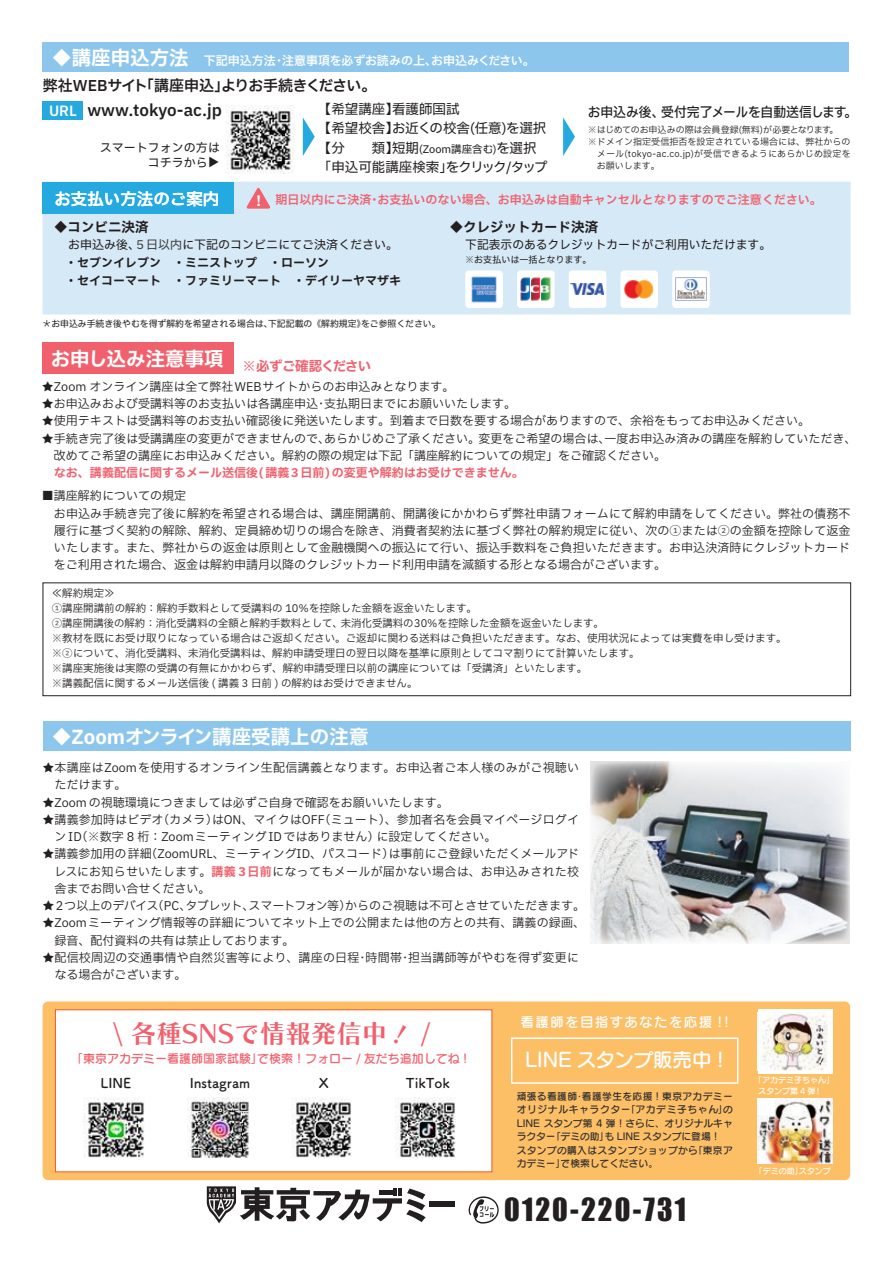
<style>
.page{position:relative;width:893px;height:1263px;background:#fff}
.page>*{position:absolute;margin:0;border:0;box-sizing:border-box;transform-origin:0 0}
.t1{font:29.25px "Impact";letter-spacing:.075em;color:#231f20}
.t2{font:25.5px "Chiaro Std B";color:#f0616d}
.t3{font:700 19.5px "IBM Plex Sans JP";color:#fff}
.t4{font:19.5px "Seurat Pro N DB";color:#fff}
.t5{font:16.5px "IBM Plex Sans JP Sm Bld";color:#fff}
.t6{font:16.2px "IBM Plex Sans JP Sm Bld";color:#231f20}
.t7{font:15px "IBM Plex Sans JP Sm Bld";letter-spacing:-.02em;color:#231f20}
.t8{font:13.5px/19.5px "IBM Plex Sans JP Text";color:#231f20}
.t9{font:13.5px "IBM Plex Sans JP Medm";letter-spacing:-.015em;color:#231f20;scale:.95 1}
.t10{font:13.5px "Tsuku A Rd Gothic Std B";color:#231f20}
.t11{font:700 13.5px "IBM Plex Sans JP";letter-spacing:-.045em;color:#f0616d}
.t12{font:700 13.5px "IBM Plex Sans JP";color:#231f20}
.t13{font:13.5px "Seurat Pro N DB";letter-spacing:.1em;color:#fff}
.t14{font:12px/17.2px "IBM Plex Sans JP";color:#231f20}
.t15{font:12px/15px "IBM Plex Sans JP Text";color:#231f20}
.t16{font:12px/17.2px "IBM Plex Sans JP";letter-spacing:.02em;color:#231f20}
.t17{font:12px/17.2px "IBM Plex Sans JP";letter-spacing:.025em;color:#231f20}
.t18{font:700 12px/18px "IBM Plex Sans JP";color:#231f20}
.t19{font:12px "IBM Plex Sans JP Sm Bld";color:#f0616d}
.t20{font:700 12px "IBM Plex Sans JP";color:#f0616d}
.t21{font:12px "Seurat Pro N DB";color:#f0616d}
.t22{font:12px "IBM Plex Sans JP Sm Bld";color:#fff}
.t23{font:10.5px/15px "IBM Plex Sans JP";color:#231f20}
.t24{font:9.75px/13.5px "Seurat Pro N DB";letter-spacing:.035em;color:#312f30}
.t25{font:9.15px "IBM Plex Sans JP Text";color:#231f20}
.t26{font:9px "IBM Plex Sans JP";letter-spacing:.005em;color:#231f20}
.t27{font:9px "IBM Plex Sans JP Text";color:#231f20}
.t28{font:9px "IBM Plex Sans JP";letter-spacing:.025em;color:#231f20}
.t29{font:8.1px/10.9px "Seurat Pro N DB";color:#fff}
.s1{font-size:14.25px;color:#fff}
.s2{font-size:10.5px}
.s3{font-family:"IBM Plex Sans JP";font-weight:700;font-size:14.55px;color:#fff}
.s4{color:#3e3e3f}
.s5{font-weight:700;color:#f0616d}
</style>
<div class="page">
<div style="left:43px;top:101px;width:40px;height:18px;background:#24aae1"></div>
<img style="left:226px;top:105px;width:69px;height:69px">
<svg style="left:563px;top:117px;width:12px;height:39px"></svg>
<div style="left:42px;top:43px;width:807px;height:29px;background:#8cc6ec"></div>
<svg style="left:303px;top:118px;width:12px;height:38px"></svg>
<div style="left:43px;top:721px;width:808px;height:30px;background:#8cc6ec"></div>
<div style="left:43px;top:582px;width:808px;height:114px;border:1px solid #231f20"></div>
<div style="left:429px;top:1202px;width:25px;height:5px;background:#231f20"></div>
<svg style="left:206px;top:1186px;width:220px;height:38px"></svg>
<svg style="left:469px;top:1196px;width:30px;height:27px"></svg>
<div style="left:43px;top:1001px;width:807px;height:179px;background:#fdbf66;border-radius:5px"></div>
<div style="left:55px;top:1009px;width:437px;height:163px;background:#fff;border:1px solid #f15929"></div>
<img style="left:591px;top:761px;width:259px;height:182px">
<img style="left:758px;top:1099px;width:74px;height:64px">
<div style="left:758px;top:1009px;width:74px;height:64px;background:#fff"></div>
<img style="left:760px;top:1013px;width:68px;height:57px">
<div style="left:511px;top:1037px;width:227px;height:47px;border:2px solid #fff"></div>
<div style="left:43px;top:182px;width:808px;height:132px;background:#d6e9f7"></div>
<svg style="left:246px;top:188px;width:25px;height:21px"></svg>
<div style="left:43px;top:182px;width:191px;height:31px;background:#24aae1"></div>
<div style="left:465px;top:270px;width:38px;height:38px;background:#fff;border-radius:4px"></div>
<div style="left:517px;top:270px;width:38px;height:38px;background:#fff;border-radius:4px"></div>
<div style="left:569px;top:270px;width:37px;height:38px;background:#fff;border-radius:4px"></div>
<div style="left:620px;top:270px;width:38px;height:38px;background:#fff;border-radius:4px"></div>
<div style="left:672px;top:270px;width:38px;height:38px;background:#fff;border-radius:4px"></div>
<img style="left:471px;top:276px;width:26px;height:27px">
<img style="left:675px;top:278px;width:32px;height:23px">
<img style="left:520px;top:277px;width:31px;height:24px">
<img style="left:570px;top:284px;width:33px;height:11px">
<div style="left:43px;top:342px;width:191px;height:32px;background:#f0616d"></div>
<img style="left:624px;top:280px;width:30px;height:18px">
<img style="left:84px;top:1097px;width:61px;height:61px">
<img style="left:188px;top:1097px;width:61px;height:61px">
<img style="left:292px;top:1097px;width:60px;height:61px">
<img style="left:396px;top:1097px;width:60px;height:61px">
<h3 class="t3" style="left:52px;top:43px;width:138px">◆講座申込方法</h3>
<p class="t22" style="left:204px;top:52px;width:332px">下記申込方法・注意事項を必ずお読みの上、お申込みください。</p>
<p class="t7" style="left:43px;top:74px;width:335px">弊社WEBサイト「講座申込」よりお手続きください。</p>
<h3 class="t6" style="left:49px;top:98px;width:174px"><span class="s1">URL</span> www.tokyo-ac.jp</h3>
<p class="t8" style="left:318px;top:98px;width:231px">【希望講座】看護師国試<br>【希望校舎】お近くの校舎(任意)を選択【分　　類】短期<span class="s2">(Zoom講座含む)</span>を選択「申込可能講座検索」をクリック/タップ</p>
<p class="t9" style="left:588px;top:102px;width:285px">お申込み後、受付完了メールを自動送信します。</p>
<p class="t26" style="left:588px;top:123px;width:252px">※はじめてのお申込みの際は会員登録(無料)が必要となります。</p>
<p class="t26" style="left:588px;top:135px;width:264px">※ドメイン指定受信拒否を設定されている場合には、弊社からの</p>
<p class="t28" style="left:597px;top:147px;width:255px">メール(tokyo-ac.co.jp)が受信できるようにあらかじめ設定を</p>
<p class="t26" style="left:597px;top:159px;width:64px">お願いします。</p>
<p class="t15" style="left:148px;top:139px;width:74px;text-indent:-48px">スマートフォンの方はコチラから</p>
<p class="t15" style="left:206px;top:168px;width:13px;rotate:-90deg">▼</p>
<h3 class="t5" style="left:54px;top:186px;width:167px">お支払い方法のご案内</h3>
<p class="t19" style="left:251px;top:191px;width:572px"><span class="s3">！</span> 期日以内にご決済･お支払いのない場合、お申込みは自動キャンセルとなりますのでご注意ください。</p>
<p class="t12" style="left:450px;top:217px;width:150px">◆クレジットカード決済</p>
<p class="t12" style="left:54px;top:217px;width:96px">◆コンビニ決済</p>
<p class="t15" style="left:68px;top:236px;width:331px">お申込み後､<span class="s4">５日以内</span>に下記のコンビニにてご決済ください。</p>
<p class="t18" style="left:65px;top:252px;width:337px">・セブンイレブン　・ミニストップ　・ローソン<br>・セイコーマート　・ファミリーマート　・デイリーヤマザキ</p>
<p class="t15" style="left:465px;top:236px;width:307px">下記表示のあるクレジットカードがご利用いただけます。</p>
<p class="t25" style="left:465px;top:253px;width:128px">※お支払いは一括となります。</p>
<p class="t27" style="left:43px;top:317px;width:400px">＊お申込み手続き後やむを得ず解約を希望される場合は、下記記載の《解約規定》をご参照ください。</p>
<p class="t11" style="left:51px;top:356px;width:322px"><sup>お申し込み注意事項</sup> ※必ずご確認ください</p>
<p class="t14" style="left:42px;top:377px;width:414px">★Zoom オンライン講座は全て弊社WEBサイトからのお申込みとなります。</p>
<p class="t14" style="left:42px;top:394px;width:476px">★お申込みおよび受講料等のお支払いは各講座申込･支払期日までにお願いいたします。</p>
<p class="t14" style="left:42px;top:411px;width:769px">★使用テキストは受講料等のお支払い確認後に発送いたします。到着まで日数を要する場合がありますので、余裕をもってお申込みください。</p>
<p class="t14" style="left:54px;top:429px;width:804px;text-indent:-12px">★手続き完了後は受講講座の変更ができませんので、あらかじめご了承ください。変更をご希望の場合は、一度お申込み済みの講座を解約していただき、改めてご希望の講座にお申込みください。解約の際の規定は下記「講座解約についての規定」をご確認ください。</p>
<p class="t20" style="left:54px;top:463px;width:471px">なお、講義配信に関するメール送信後( 講義3日前) の変更や解約はお受けできません。</p>
<p class="t14" style="left:54px;top:486px;width:798px;text-indent:-12px">■講座解約についての規定<br>お申込み手続き完了後に解約を希望される場合は、講座開講前、開講後にかかわらず弊社申請フォームにて解約申請をしてください。弊社の債務不履行に基づく契約の解除、解約、定員締め切りの場合を除き、消費者契約法に基づく弊社の解約規定に従い、次の①または②の金額を控除して返金いたします。また、弊社からの返金は原則として金融機関への振込にて行い、振込手数料をご負担いただきます。お申込決済時にクレジットカードをご利用された場合、返金は解約申請月以降のクレジットカード利用申請を減額する形となる場合がございます。</p>
<p class="t23" style="left:52px;top:585px;width:736px">≪解約規定≫<br>①講座開講前の解約：解約手数料として受講料の 10％を控除した金額を返金いたします。<br>②講座開講後の解約：消化受講料の全額と解約手数料として、未消化受講料の30％を控除した金額を返金いたします。<br>※教材を既にお受け取りになっている場合はご返却ください。ご返却に関わる送料はご負担いただきます。なお、使用状況によっては実費を申し受けます。※②について、消化受講料、未消化受講料は、解約申請受理日の翌日以降を基準に原則としてコマ割りにて計算いたします。<br>※講座実施後は実際の受講の有無にかかわらず、解約申請受理日以前の講座については「受講済」といたします。<br>※講義配信に関するメール送信後 ( 講義 3 日前 ) の解約はお受けできません。</p>
<h3 class="t3" style="left:52px;top:722px;width:318px">◆Zoomオンライン講座受講上の注意</h3>
<p class="t17" style="left:55px;top:758px;width:526px;text-indent:-12px">★本講座はZoomを使用するオンライン生配信講義となります。お申込者ご本人様のみがご視聴いただけます。</p>
<p class="t14" style="left:43px;top:793px;width:408px">★Zoomの視聴環境につきましては必ずご自身で確認をお願いいたします。</p>
<p class="t14" style="left:55px;top:810px;width:526px;text-indent:-12px">★講義参加時はビデオ(カメラ)はON、マイクはOFF(ミュート）、参加者名を会員マイページログインID(※数字 8 桁：ZoomミーティングIDではありません) に設定してください。</p>
<p class="t14" style="left:55px;top:844px;width:526px;text-align:justify;text-indent:-12px">★講義参加用の詳細（ZoomURL、ミーティングID、パスコード）は事前にご登録いただくメールアドレスにお知らせいたします。<span class="s5">講義 3日前</span>になってもメールが届かない場合は、お申込みされた校舎までお問い合せください。</p>
<p class="t14" style="left:43px;top:896px;width:544px">★2つ以上のデバイス（PC、タブレット、スマートフォン等）からのご視聴は不可とさせていただきます。</p>
<p class="t14" style="left:55px;top:913px;width:532px;text-indent:-12px">★Zoomミーティング情報等の詳細についてネット上での公開または他の方との共有、講義の録画、録音、配付資料の共有は禁止しております。</p>
<p class="t16" style="left:55px;top:948px;width:526px;text-indent:-12px">★配信校周辺の交通事情や自然災害等により、講座の日程･時間帯･担当講師等がやむを得ず変更になる場合がございます。</p>
<h2 class="t2" style="left:113px;top:1018px;width:319px">\ 各種SNSで情報発信中！ /</h2>
<p class="t21" style="left:71px;top:1051px;width:398px">「東京アカデミー看護師国家試験｣で検索！フォロー / 友だち追加してね !</p>
<p class="t10" style="left:101px;top:1072px;width:32px">LINE</p>
<p class="t10" style="left:190px;top:1072px;width:62px">Instagram</p>
<p class="t10" style="left:319px;top:1072px;width:11px">X</p>
<p class="t10" style="left:406px;top:1072px;width:45px">TikTok</p>
<p class="t13" style="left:521px;top:1013px;width:210px">看護師を目指すあなたを応援 !!</p>
<h3 class="t4" style="left:525px;top:1047px;width:201px">LINE スタンプ販売中 !</h3>
<p class="t24" style="left:517px;top:1089px;width:218px">頑張る看護師･看護学生を応援！東京アカデミーオリジナルキャラクター｢アカデミ子ちゃん｣の<br>LINE スタンプ第 4 弾！さらに、オリジナルキャラクター｢デミの助｣も LINE スタンプに登場！<br>スタンプの購入はスタンプショップから｢東京アカデミー｣で検索してください。</p>
<h1 class="t1" style="left:504px;top:1187px;width:184px">0120-220-731</h1>
<p class="t29" style="left:758px;top:1074px;width:78px;text-indent:-4px">「アカデミ子ちゃん」スタンプ第 4 弾!</p>
<p class="t29" style="left:755px;top:1165px;width:78px">「デミの助｣スタンプ</p>
</div>
